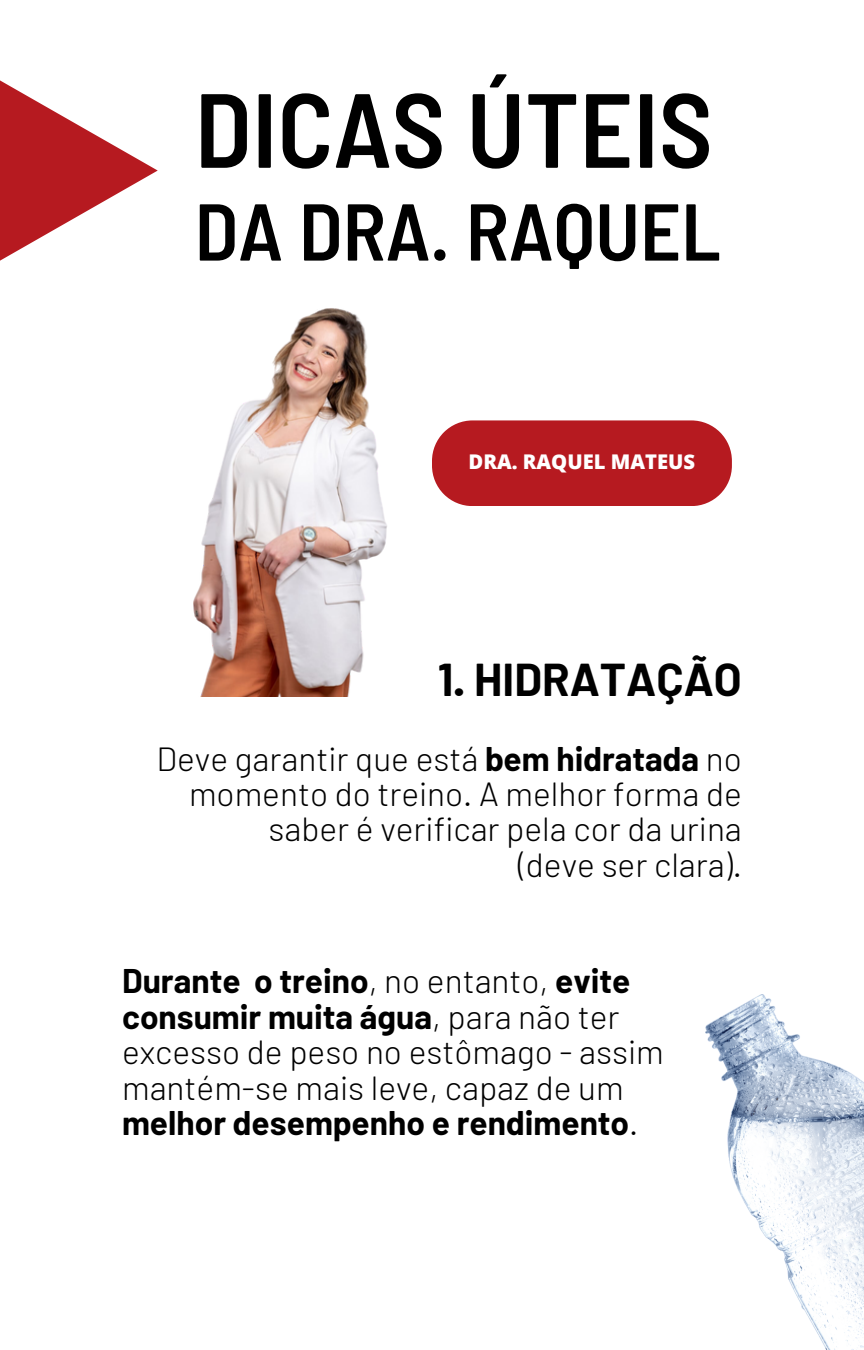
<style>
.page{position:relative;width:864px;height:1350px;background:#fff}
.page>*{position:absolute;margin:0;border:0;box-sizing:border-box;transform-origin:0 0}
.t1{font:600 semi-condensed 105.08px "Barlow";color:#000}
.t2{font:600 semi-condensed 80.33px "Barlow";color:#000}
.t3{font:700 45px "Barlow";color:#000}
.t4{font:300 33.52px/35.6px "Barlow";color:#000;text-align:right}
.t5{font:700 33.52px "Barlow";color:#000}
.t6{font:800 20.25px "Open Sans";color:#fff}
.s1{font-weight:700}
.s2{font-weight:300}
</style>
<div class="page">
<img style="left:705px;top:995px;width:159px;height:354px">
<svg style="left:0;top:80px;width:158px;height:181px"></svg>
<img style="left:193px;top:308px;width:194px;height:389px">
<svg style="left:432px;top:420px;width:300px;height:86px;background:#ba282d"></svg>
<p class="t1" style="left:195px;top:63px;width:520px">DICAS ÚTEIS</p>
<p class="t2" style="left:195px;top:180px;width:528px">DA DRA. RAQUEL</p>
<p class="t6" style="left:469px;top:448px;width:228px">DRA. RAQUEL MATEUS</p>
<p class="t3" style="left:438px;top:651px;width:305px">1. HIDRATAÇÃO</p>
<p class="t4" style="left:156px;top:739px;width:587px">Deve garantir que está <span class="s1">bem hidratada</span> no momento do treino. A melhor forma de saber é verificar pela cor da urina</p>
<p class="t4" style="left:518px;top:846px;width:225px">(deve ser clara).</p>
<p class="t4" style="left:122px;top:962px;width:543px;text-align:left"><span class="s1">Durante o treino</span>, no entanto, <span class="s1">evite consumir muita água</span>, para não ter excesso de peso no estômago - assim mantém-se mais leve, capaz de um</p>
<p class="t5" style="left:122px;top:1102px;width:518px">melhor desempenho e rendimento<span class="s2">.</span></p>
</div>
